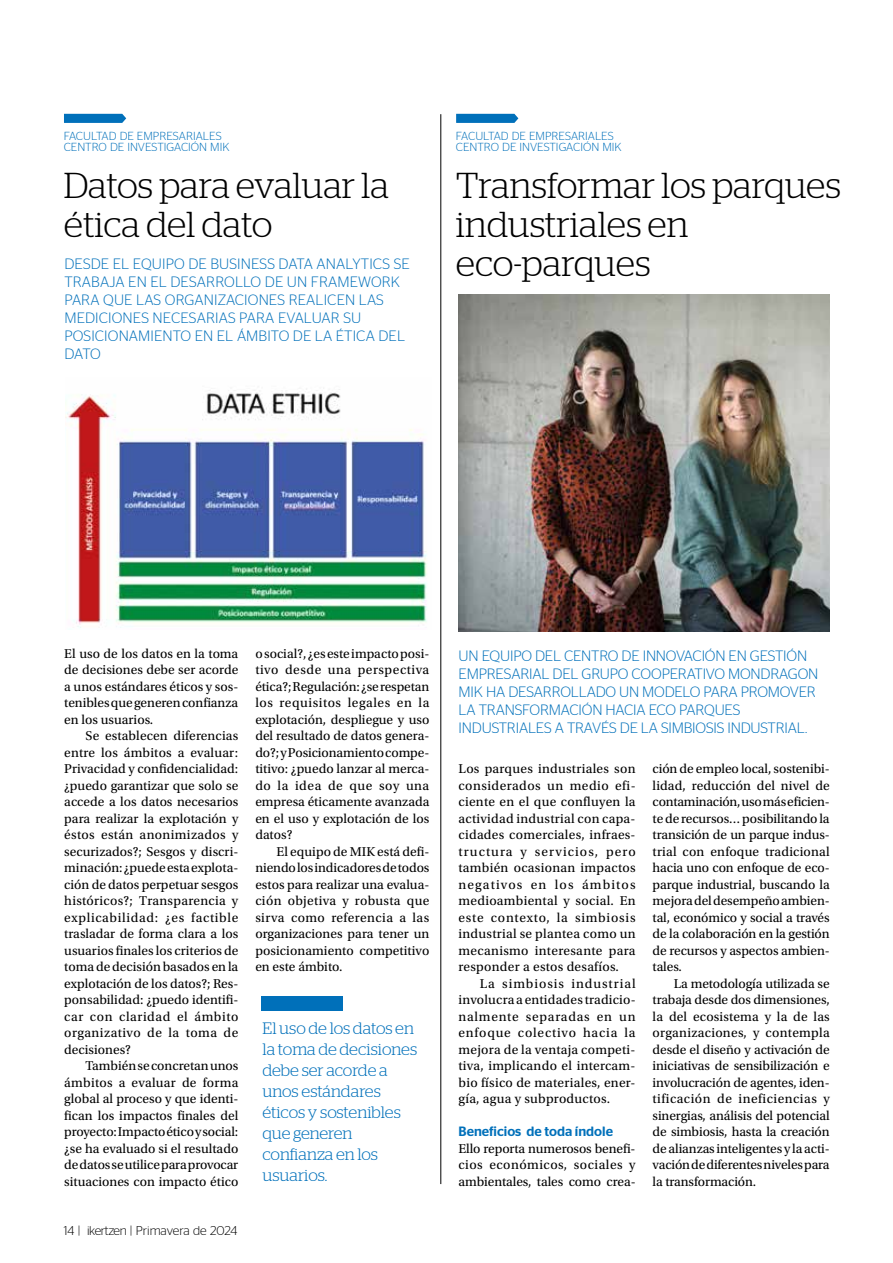
<style>
.page{position:relative;width:893px;height:1263px;background:#fff}
.page>*{position:absolute;margin:0;border:0;box-sizing:border-box;transform-origin:0 0}
.t1{font:300 36px/39px "Stag";color:#000}
.t2{font:300 16.5px/21px "Stag";letter-spacing:-.005em;color:#0070ba}
.t3{font:300 15px/18px "Stag Sans";letter-spacing:-.01em;color:#0070ba}
.t4{font:300 15px/18px "Stag Sans";letter-spacing:.01em;color:#0070ba}
.t5{font:13.5px/16.5px "Utopia Std";color:#000;text-align:justify}
.t6{font:500 13.5px "Stag Sans";color:#0070ba}
.t7{font:300 12.75px "Stag Sans";letter-spacing:-.02em;color:#000}
.t8{font:300 11.7px/11.4px "Stag Sans";color:#0070ba}
</style>
<div class="page">
<svg style="left:64px;top:113px;width:63px;height:10px"></svg>
<svg style="left:456px;top:113px;width:63px;height:10px"></svg>
<img style="left:458px;top:294px;width:372px;height:338px">
<img style="left:66px;top:388px;width:361px;height:240px">
<hr style="left:440px;top:114px;width:1px;height:1070px;background:#000">
<div style="left:261px;top:996px;width:81px;height:14px;background:#0070ba"></div>
<p class="t8" style="left:64px;top:130px;width:167px">FACULTAD DE EMPRESARIALES<br>CENTRO DE INVESTIGACIÓN MIK</p>
<p class="t8" style="left:456px;top:130px;width:167px">FACULTAD DE EMPRESARIALES<br>CENTRO DE INVESTIGACIÓN MIK</p>
<h1 class="t1" style="left:64px;top:166px;width:327px">Datos para evaluar la ética del dato</h1>
<h1 class="t1" style="left:456px;top:166px;width:387px">Transformar los parques industriales en eco-parques</h1>
<p class="t4" style="left:64px;top:255px;width:347px">DESDE EL EQUIPO DE BUSINESS DATA ANALYTICS SE TRABAJA EN EL DESARROLLO DE UN FRAMEWORK PARA QUE LAS ORGANIZACIONES REALICEN LAS MEDICIONES NECESARIAS PARA EVALUAR SU POSICIONAMIENTO EN EL ÁMBITO DE LA ÉTICA DEL DATO</p>
<p class="t5" style="left:64px;top:645px;width:176px">El uso de los datos en la toma de decisiones debe ser acorde a unos estándares éticos y sos&shy;tenibles que generen confianza en los usuarios.</p>
<p class="t5" style="left:64px;top:728px;width:176px;text-indent:21px">Se establecen diferencias entre los ámbitos a evaluar:<br>Privacidad y confidencialidad: ¿puedo garantizar que solo se accede a los datos necesarios para realizar la explotación y éstos están anonimizados y securizados?; Sesgos y discri&shy;minación: ¿puede esta explota&shy;ción de datos perpetuar sesgos históricos?; Transparencia y explicabilidad: ¿es factible trasladar de forma clara a los usuarios finales los criterios de toma de decisión basados en la explotación de los datos?; Res&shy;ponsabilidad: ¿puedo identifi&shy;car con claridad el ámbito organizativo de la toma de decisiones?</p>
<p class="t5" style="left:64px;top:1058px;width:176px;text-indent:21px">También se concretan unos ámbitos a evaluar de forma global al proceso y que identi&shy;fican los impactos finales del proyecto: Impacto ético y social: ¿se ha evaluado si el resultado de datos se utilice para provocar situaciones con impacto ético</p>
<p class="t7" style="left:64px;top:1223px;width:175px">14 | ikertzen | Primavera de 2024</p>
<p class="t5" style="left:255px;top:645px;width:176px">o social?, ¿es este impacto posi&shy;tivo desde una perspectiva ética?; Regulación: ¿se respetan los requisitos legales en la explotación, despliegue y uso del resultado de datos genera&shy;do?; y Posicionamiento compe&shy;titivo: ¿puedo lanzar al merca&shy;do la idea de que soy una empresa éticamente avanzada en el uso y explotación de los datos?</p>
<p class="t5" style="left:255px;top:843px;width:176px;text-indent:21px">El equipo de MIK está defi&shy;niendo los indicadores de todos estos para realizar una evalua&shy;ción objetiva y robusta que sirva como referencia a las organizaciones para tener un posicionamiento competitivo en este ámbito.</p>
<p class="t2" style="left:262px;top:1017px;width:156px">El uso de los datos en la toma de decisiones debe ser acorde a unos estándares éticos y sostenibles que generen confianza en los usuarios.</p>
<p class="t3" style="left:459px;top:647px;width:361px">UN EQUIPO DEL CENTRO DE INNOVACIÓN EN GESTIÓN EMPRESARIAL DEL GRUPO COOPERATIVO MONDRAGON MIK HA DESARROLLADO UN MODELO PARA PROMOVER LA TRANSFORMACIÓN HACIA ECO PARQUES INDUSTRIALES A TRAVÉS DE LA SIMBIOSIS INDUSTRIAL.</p>
<p class="t5" style="left:458px;top:761px;width:179px">Los parques industriales son considerados un medio efi&shy;ciente en el que confluyen la actividad industrial con capa&shy;cidades comerciales, infraes&shy;tructura y servicios, pero también ocasionan impactos negativos en los ámbitos medioambiental y social. En este contexto, la simbiosis industrial se plantea como un mecanismo interesante para responder a estos desafíos.</p>
<p class="t5" style="left:458px;top:975px;width:179px;text-indent:21px">La simbiosis industrial involucra a entidades tradicio&shy;nalmente separadas en un enfoque colectivo hacia la mejora de la ventaja competi&shy;tiva, implicando el intercam&shy;bio físico de materiales, ener&shy;gía, agua y subproductos.</p>
<p class="t6" style="left:458px;top:1124px;width:156px">Beneficios de toda índole</p>
<p class="t5" style="left:458px;top:1140px;width:179px">Ello reporta numerosos benefi&shy;cios económicos, sociales y ambientales, tales como crea-</p>
<p class="t5" style="left:653px;top:761px;width:179px">ción de empleo local, sostenibi&shy;lidad, reducción del nivel de contaminación, uso más eficien&shy;te de recursos… posibilitando la transición de un parque indus&shy;trial con enfoque tradicional hacia uno con enfoque de eco&shy;parque industrial, buscando la mejora del desempeño ambien&shy;tal, económico y social a través de la colaboración en la gestión de recursos y aspectos ambien&shy;tales.</p>
<p class="t5" style="left:653px;top:975px;width:179px;text-indent:21px">La metodología utilizada se trabaja desde dos dimensiones, la del ecosistema y la de las organizaciones, y contempla desde el diseño y activación de iniciativas de sensibilización e involucración de agentes, iden&shy;tificación de ineficiencias y sinergias, análisis del potencial de simbiosis, hasta la creación de alianzas inteligentes y la acti&shy;vación de diferentes niveles para la transformación.</p>
</div>
